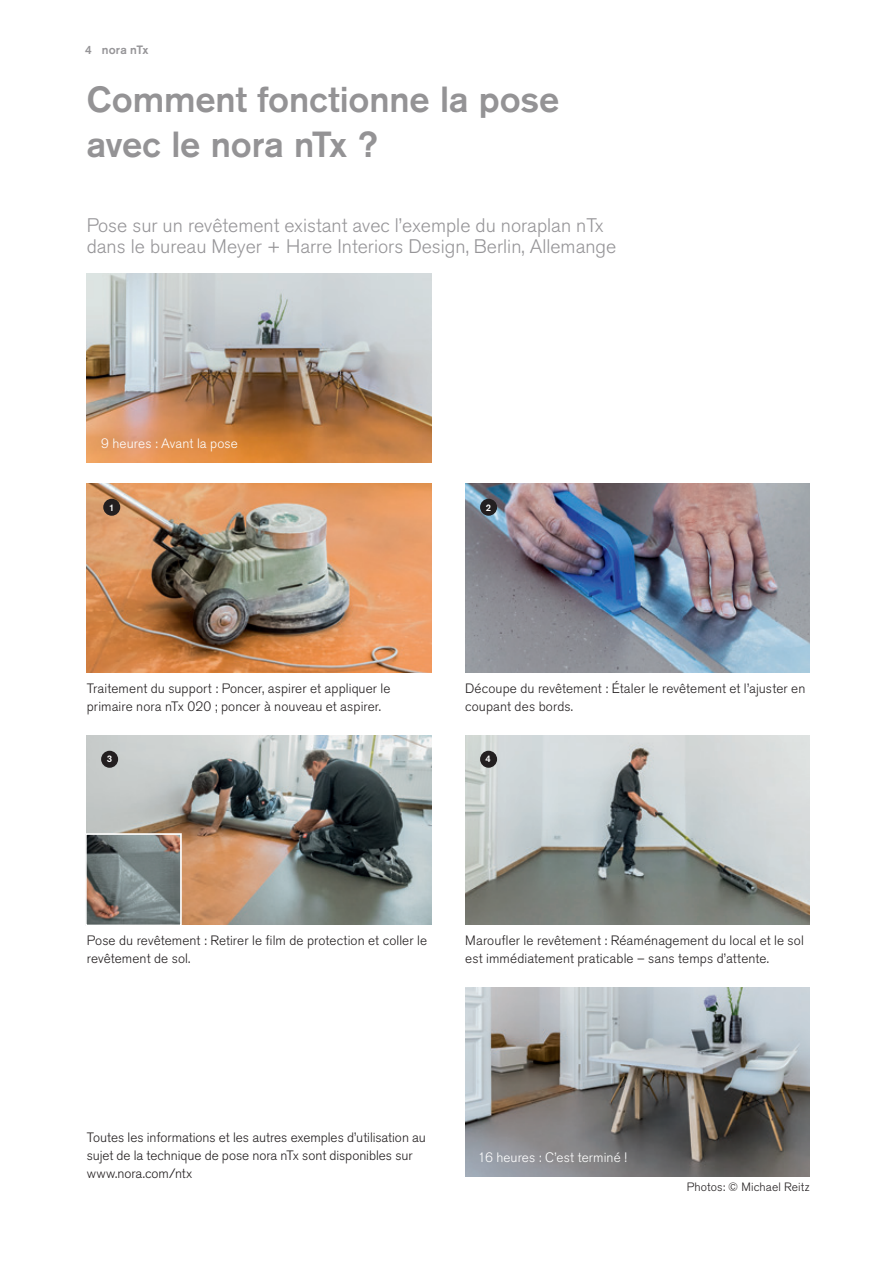
<style>
.page{position:relative;width:893px;height:1263px;background:#fff}
.page>*{position:absolute;margin:0;border:0;box-sizing:border-box;transform-origin:0 0}
.t1{font:500 36px/45px "Akzidenz Grotesk Pro";letter-spacing:-.005em;color:#949395}
.t2{font:300 19.5px/21px "Akzidenz Grotesk Pro";color:#969598}
.t3{font:300 13.5px/18px "Akzidenz Grotesk Pro";letter-spacing:.005em;color:#231f20}
.t4{font:300 13.5px "Akzidenz Grotesk Pro";letter-spacing:.005em;color:#fff}
.t5{font:300 12px "Akzidenz Grotesk Pro";letter-spacing:.015em;color:#231f20}
.t6{font:500 12px "Akzidenz Grotesk Pro";letter-spacing:.015em;color:#969598}
.t7{font:500 9.45px "Akzidenz Grotesk Pro";color:#fff}
</style>
<div class="page">
<img style="left:465px;top:484px;width:345px;height:189px">
<img style="left:87px;top:274px;width:344px;height:189px">
<img style="left:87px;top:484px;width:344px;height:189px">
<div style="left:103px;top:499px;width:17px;height:17px;background:#231f20;border-radius:50%"></div>
<div style="left:480px;top:499px;width:17px;height:17px;background:#231f20;border-radius:50%"></div>
<img style="left:465px;top:988px;width:345px;height:189px">
<img style="left:465px;top:736px;width:345px;height:189px">
<div style="left:480px;top:751px;width:17px;height:17px;background:#231f20;border-radius:50%"></div>
<img style="left:87px;top:736px;width:344px;height:189px">
<img style="left:88px;top:836px;width:91px;height:87px">
<div style="left:85px;top:833px;width:97px;height:93px;border:2px solid #fff"></div>
<div style="left:101px;top:751px;width:17px;height:17px;background:#231f20;border-radius:50%"></div>
<p class="t6" style="left:85px;top:42px;width:65px">4 nora nTx</p>
<h1 class="t1" style="left:87px;top:76px;width:474px">Comment fonctionne la pose avec le nora nTx ?</h1>
<h2 class="t2" style="left:87px;top:214px;width:531px">Pose sur un revêtement existant avec l’exemple du noraplan nTx dans le bureau Meyer + Harre Interiors Design, Berlin, Allemange</h2>
<p class="t4" style="left:101px;top:435px;width:138px">9 heures : Avant la pose</p>
<p class="t7" style="left:109px;top:501px;width:7px">1</p>
<p class="t7" style="left:486px;top:501px;width:7px">2</p>
<p class="t3" style="left:87px;top:680px;width:305px">Traitement du support : Poncer, aspirer et appliquer le primaire nora nTx 020 ; poncer à nouveau et aspirer.</p>
<p class="t3" style="left:465px;top:680px;width:342px">Découpe du revêtement : Étaler le revêtement et l’ajuster en coupant des bords.</p>
<p class="t7" style="left:107px;top:753px;width:7px">3</p>
<p class="t7" style="left:485px;top:753px;width:7px">4</p>
<p class="t3" style="left:87px;top:931px;width:342px">Pose du revêtement : Retirer le film de protection et coller le revêtement de sol.</p>
<p class="t3" style="left:465px;top:931px;width:340px">Maroufler le revêtement : Réaménagement du local et le sol est immédiatement praticable – sans temps d’attente.</p>
<p class="t3" style="left:87px;top:1128px;width:341px">Toutes les informations et les autres exemples d’utilisation au sujet de la technique de pose nora nTx sont disponibles sur www.nora.com/ntx</p>
<p class="t4" style="left:478px;top:1148px;width:151px">16 heures : C’est terminé !</p>
<p class="t5" style="left:687px;top:1179px;width:124px">Photos: © Michael Reitz</p>
</div>
